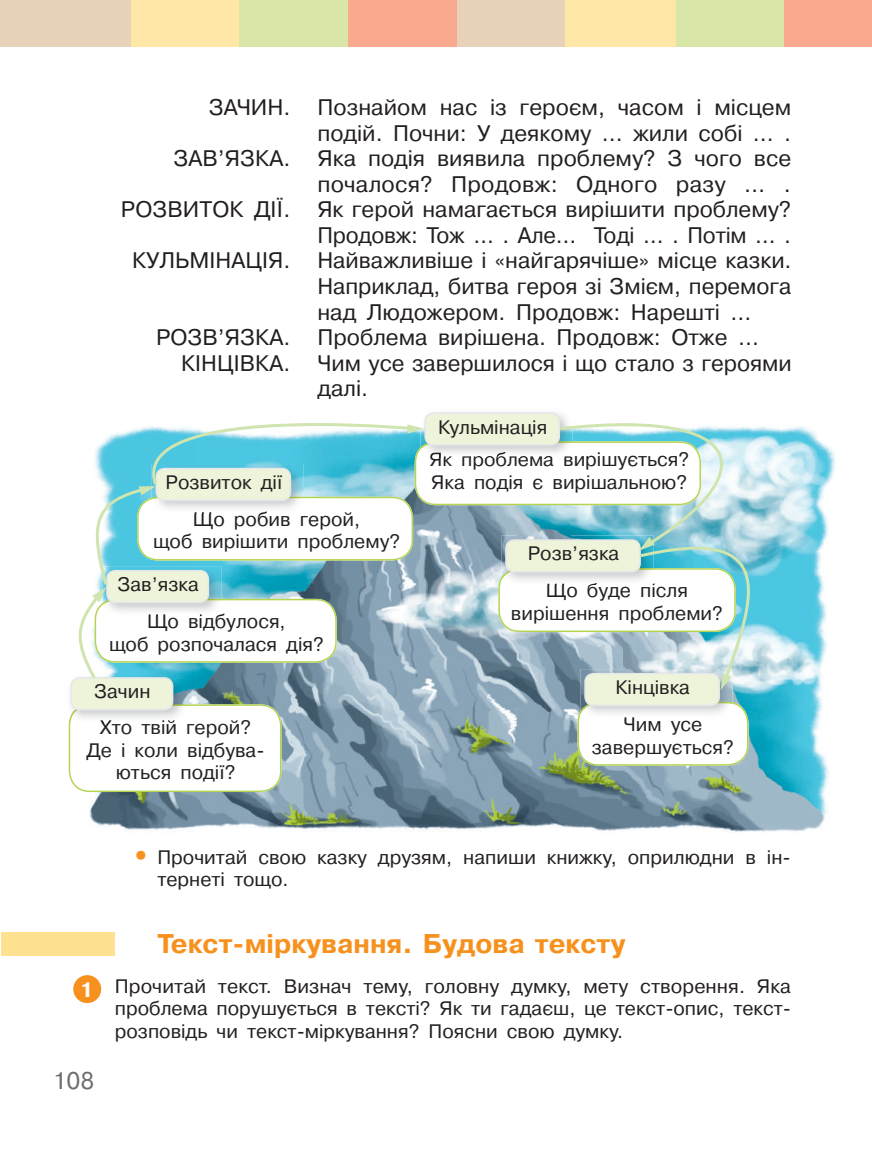
<style>
.page{position:relative;width:872px;height:1149px;background:#fff}
.page>*{position:absolute;margin:0;border:0;box-sizing:border-box;transform-origin:0 0}
.t1{font:700 27px "Pragmatica C";color:#f6911e}
.t2{font:24px "Pragmatica C";color:#6c6d70}
.t3{font:22.5px "Pragmatica C";color:#231f20}
.t4{font:700 21px "Pragmatica C";color:#fff}
.t5{font:19.5px/22.5px "Pragmatica C";color:#231f20;text-align:center}
.s1{font-size:45px;color:#f6911e}
</style>
<div class="page">
<div style="left:130px;top:0;width:109px;height:47px;background:#ffe7a7"></div>
<div style="left:239px;top:0;width:109px;height:47px;background:#d8e7a7"></div>
<div style="left:675px;top:0;width:109px;height:47px;background:#d8e7a7"></div>
<div style="left:348px;top:0;width:109px;height:47px;background:#f8a98e"></div>
<div style="left:784px;top:0;width:88px;height:47px;background:#f8a98e"></div>
<div style="left:0;top:0;width:130px;height:47px;background:#e8d3ba"></div>
<hr style="left:871px;top:0;width:1px;height:47px;background:#e8d3ba">
<div style="left:457px;top:0;width:108px;height:47px;background:#e8d3ba"></div>
<div style="left:565px;top:0;width:110px;height:47px;background:#ffe7a7"></div>
<img style="left:750px;top:426px;width:86px;height:150px">
<img style="left:303px;top:791px;width:214px;height:39px">
<img style="left:750px;top:576px;width:78px;height:103px">
<img style="left:517px;top:791px;width:106px;height:40px">
<img style="left:731px;top:679px;width:98px;height:153px">
<img style="left:250px;top:791px;width:53px;height:38px">
<img style="left:623px;top:791px;width:108px;height:40px">
<img style="left:90px;top:791px;width:160px;height:39px">
<svg style="left:69px;top:412px;width:681px;height:379px"></svg>
<div style="left:1px;top:931px;width:114px;height:24px;background:#ffe192"></div>
<div style="left:73px;top:974px;width:28px;height:28px;background:#f6911e;border-radius:50%"></div>
<p class="t3" style="left:209px;top:95px;width:584px">ЗАЧИН. Познайом нас із героєм, часом і місцем</p>
<p class="t3" style="left:317px;top:121px;width:475px">подій. Почни: У деякому … жили собі … .</p>
<p class="t3" style="left:173px;top:146px;width:619px">ЗАВ’ЯЗКА. Яка подія виявила проблему? З чого все</p>
<p class="t3" style="left:317px;top:172px;width:475px">почалося? Продовж: Одного разу … .</p>
<p class="t3" style="left:121px;top:197px;width:671px">РОЗВИТОК ДІЇ. Як герой намагається вирішити проблему?</p>
<p class="t3" style="left:317px;top:223px;width:475px">Продовж: Тож … . Але… Тоді … . Потім … .</p>
<p class="t3" style="left:132px;top:248px;width:661px">КУЛЬМІНАЦІЯ. Найважливіше і «найгарячіше» місце казки.</p>
<p class="t3" style="left:317px;top:274px;width:475px">Наприклад, битва героя зі Змієм, перемога</p>
<p class="t3" style="left:317px;top:299px;width:435px">над Людожером. Продовж: Нарешті …</p>
<p class="t3" style="left:156px;top:324px;width:604px">РОЗВ’ЯЗКА. Проблема вирішена. Продовж: Отже …</p>
<p class="t3" style="left:181px;top:350px;width:612px">КІНЦІВКА. Чим усе завершилося і що стало з героями</p>
<p class="t3" style="left:317px;top:376px;width:52px">далі.</p>
<p class="t5" style="left:165px;top:471px;width:118px">Розвиток дії</p>
<p class="t5" style="left:153px;top:508px;width:248px">Що робив герой,<br>щоб вирішити проблему?</p>
<p class="t5" style="left:117px;top:573px;width:83px">Зав’язка</p>
<p class="t5" style="left:109px;top:610px;width:216px">Що відбулося,<br>щоб розпочалася дія?</p>
<p class="t5" style="left:94px;top:680px;width:58px">Зачин</p>
<p class="t5" style="left:86px;top:716px;width:180px">Хто твій герой?<br>Де і коли відбува&shy;ються події?</p>
<p class="t5" style="left:438px;top:415px;width:111px">Кульмінація</p>
<p class="t5" style="left:429px;top:448px;width:261px;text-align:left">Як проблема вирішується?<br>Яка подія є вирішальною?</p>
<p class="t5" style="left:528px;top:542px;width:93px">Розв’язка</p>
<p class="t5" style="left:511px;top:579px;width:213px">Що буде після вирішення проблеми?</p>
<p class="t5" style="left:615px;top:676px;width:76px">Кінцівка</p>
<p class="t5" style="left:592px;top:713px;width:143px">Чим усе завершується?</p>
<p class="t4" style="left:80px;top:977px;width:15px">1</p>
<p class="t2" style="left:53px;top:1066px;width:43px">108</p>
<p class="t5" style="left:157px;top:845px;width:635px;text-align:left;text-indent:-30px"><span class="s1">•</span> Прочитай свою казку друзям, напиши книжку, оприлюдни в ін&shy;тернеті тощо.</p>
<h1 class="t1" style="left:157px;top:928px;width:469px">текст-міркування. Будова тексту</h1>
<p class="t5" style="left:115px;top:974px;width:678px;text-align:justify">Прочитай текст. Визнач тему, головну думку, мету створення. Яка проблема порушується в тексті? Як ти гадаєш, це текст-опис, текст&shy;розповідь чи текст-міркування? Поясни свою думку.</p>
</div>
